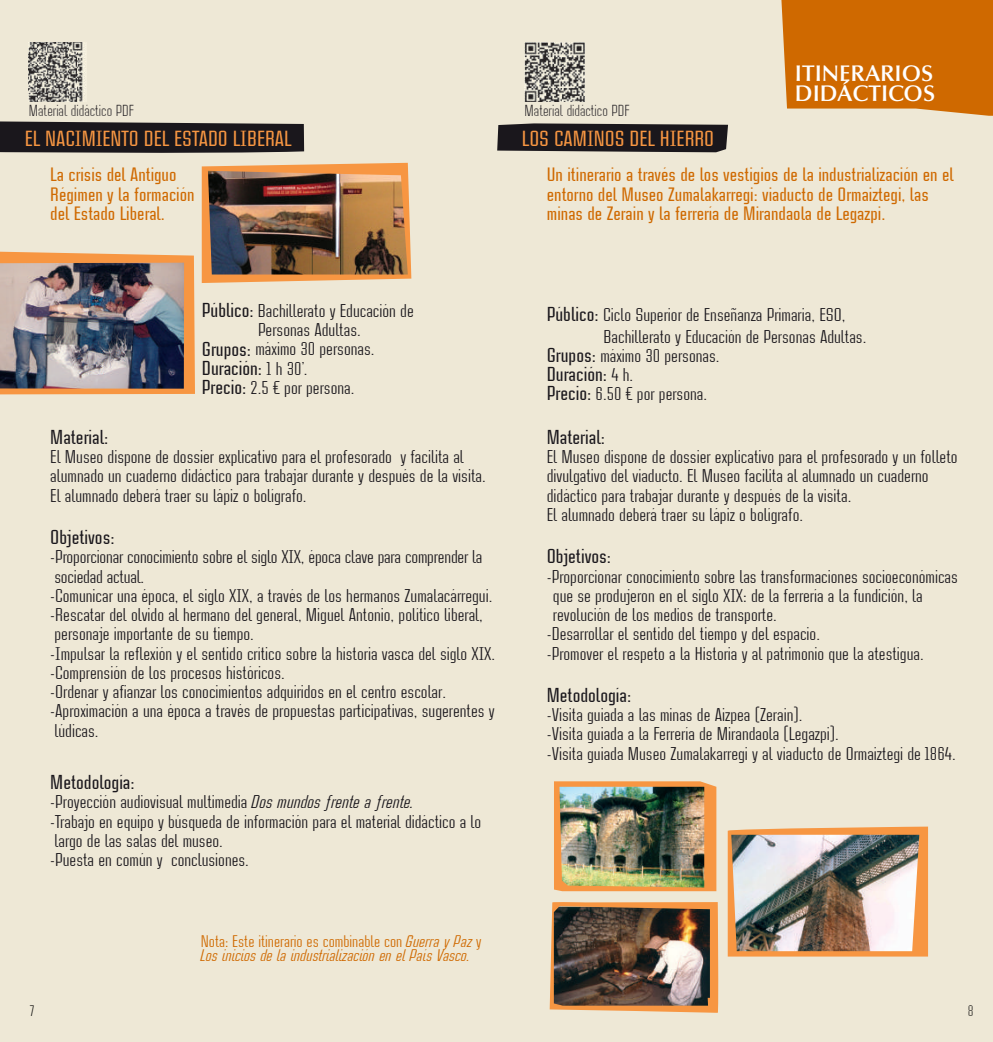
<style>
.page{position:relative;width:993px;height:1042px;background:#fff}
.page>*{position:absolute;margin:0;border:0;box-sizing:border-box;transform-origin:0 0}
.t1{font:500 22.75px "Case Study No One LT";color:#f79642}
.t2{font:600 22.75px/20.1px "Optima";color:#fff}
.t3{font:500 21px "Case Study No One LT";color:#1a171c}
.t4{font:500 20.12px/19.2px "Case Study No One LT";color:#cf6900}
.t5{font:19.25px/19.2px "Case Study No One LT";color:#1a171c}
.t6{font:italic 17.5px/14px "Case Study No One LT";color:#cf6900}
.t7{font:300 16.62px "Case Study No One LT";color:#1a171c}
.t8{font:300 15.75px "Case Study No One LT";color:#000}
.s1{font-weight:500;font-size:21px}
.s2{font-weight:400;font-size:19.25px}
.s3{font-style:italic}
.s4{font-style:normal}
</style>
<div class="page">
<div style="left:497px;top:0;width:495px;height:1042px;background:#eee8d6"></div>
<div style="left:0;top:0;width:497px;height:1042px;background:#eee8d6"></div>
<svg style="left:0;top:121px;width:304px;height:32px;background:#282529"></svg>
<svg style="left:497px;top:123px;width:230px;height:29px;background:#272427"></svg>
<img style="left:29px;top:42px;width:57px;height:60px">
<img style="left:524px;top:42px;width:60px;height:60px">
<svg style="left:781px;top:0;width:211px;height:116px;background:#d1710e"></svg>
<svg style="left:0;top:251px;width:195px;height:143px;background:#f5a055"></svg>
<img style="left:0;top:263px;width:184px;height:126px">
<svg style="left:202px;top:163px;width:209px;height:120px"></svg>
<img style="left:208px;top:171px;width:199px;height:103px">
<svg style="left:554px;top:781px;width:162px;height:110px;background:#f49847"></svg>
<img style="left:559px;top:787px;width:145px;height:100px">
<svg style="left:549px;top:902px;width:169px;height:111px;background:#ea9f5b"></svg>
<img style="left:553px;top:906px;width:156px;height:99px">
<svg style="left:727px;top:826px;width:200px;height:130px;background:#f49f55"></svg>
<img style="left:731px;top:835px;width:188px;height:116px">
<p class="t7" style="left:29px;top:103px;width:106px">Material didáctico PDF</p>
<p class="t7" style="left:524px;top:103px;width:106px">Material didáctico PDF</p>
<p class="t2" style="left:794px;top:63px;width:142px">ITINERARIOS<br>DIDÁCTICOS</p>
<p class="t1" style="left:25px;top:127px;width:268px">EL NACIMIENTO DEL ESTADO LIBERAL</p>
<p class="t1" style="left:522px;top:127px;width:194px">LOS CAMINOS DEL HIERRO</p>
<p class="t4" style="left:546px;top:165px;width:408px">Un itinerario a través de los vestigios de la industrialización en el entorno del Museo Zumalakarregi: viaducto de Ormaiztegi, las minas de Zerain y la ferrería de Mirandaola de Legazpi.</p>
<p class="t4" style="left:50px;top:165px;width:146px">La crisis del Antiguo<br>Régimen y la formación del Estado Liberal.</p>
<p class="t5" style="left:202px;top:301px;width:213px"><span class="s1">Público:</span> Bachillerato y Educación de</p>
<p class="t5" style="left:258px;top:320px;width:104px">Personas Adultas.</p>
<p class="t5" style="left:202px;top:339px;width:174px"><span class="s1">Grupos:</span> máximo 30 personas.</p>
<p class="t3" style="left:202px;top:358px;width:107px">Duración: <span class="s2">1 h 30’.</span></p>
<p class="t5" style="left:202px;top:378px;width:154px"><span class="s1">Precio:</span> 2.5 € por persona.</p>
<p class="t3" style="left:50px;top:427px;width:60px">Material:</p>
<p class="t5" style="left:50px;top:447px;width:437px">El Museo dispone de dossier explicativo para el profesorado y facilita al alumnado un cuaderno didáctico para trabajar durante y después de la visita.<br>El alumnado deberá traer su lápiz o bolígrafo.</p>
<p class="t3" style="left:50px;top:527px;width:66px">Objetivos:</p>
<p class="t5" style="left:50px;top:547px;width:446px">-Proporcionar conocimiento sobre el siglo XIX, época clave para comprender la sociedad actual.<br>-Comunicar una época, el siglo XIX, a través de los hermanos Zumalacárregui. -Rescatar del olvido al hermano del general, Miguel Antonio, político liberal, personaje importante de su tiempo.<br>-Impulsar la reflexión y el sentido crítico sobre la historia vasca del siglo XIX. -Comprensión de los procesos históricos.<br>-Ordenar y afianzar los conocimientos adquiridos en el centro escolar. -Aproximación a una época a través de propuestas participativas, sugerentes y lúdicas.</p>
<p class="t3" style="left:50px;top:772px;width:86px">Metodología:</p>
<p class="t5" style="left:50px;top:792px;width:432px">-Proyección audiovisual multimedia <span class="s3">Dos mundos frente a frente.<br></span>-Trabajo en equipo y búsqueda de información para el material didáctico a lo largo de las salas del museo.<br>-Puesta en común y conclusiones.</p>
<p class="t6" style="left:201px;top:934px;width:282px"><span class="s4">Nota: Este itinerario es combinable con</span> Guerra y Paz <span class="s4">y<br></span>Los inicios de la industrialización en el País Vasco.</p>
<p class="t5" style="left:603px;top:303px;width:264px;line-height:21.9px;text-indent:-57px"><span class="s1">Público:</span> Ciclo Superior de Enseñanza Primaria, ESO,<br>Bachillerato y Educación de Personas Adultas.</p>
<p class="t5" style="left:546px;top:346px;width:174px"><span class="s1">Grupos:</span> máximo 30 personas.</p>
<p class="t3" style="left:546px;top:364px;width:88px">Duración: <span class="s2">4 h.</span></p>
<p class="t5" style="left:546px;top:384px;width:162px"><span class="s1">Precio:</span> 6.50 € por persona.</p>
<p class="t3" style="left:546px;top:427px;width:60px">Material:</p>
<p class="t5" style="left:546px;top:447px;width:412px">El Museo dispone de dossier explicativo para el profesorado y un folleto divulgativo del viaducto. El Museo facilita al alumnado un cuaderno didáctico para trabajar durante y después de la visita.<br>El alumnado deberá traer su lápiz o bolígrafo.</p>
<p class="t3" style="left:546px;top:546px;width:66px">Objetivos:</p>
<p class="t5" style="left:546px;top:566px;width:412px">-Proporcionar conocimiento sobre las transformaciones socioeconómicas</p>
<p class="t5" style="left:552px;top:586px;width:371px">que se produjeron en el siglo XIX: de la ferrería a la fundición, la</p>
<p class="t5" style="left:552px;top:605px;width:225px">revolución de los medios de transporte.</p>
<p class="t5" style="left:546px;top:624px;width:275px">-Desarrollar el sentido del tiempo y del espacio.</p>
<p class="t5" style="left:546px;top:643px;width:378px">-Promover el respeto a la Historia y al patrimonio que la atestigua.</p>
<p class="t3" style="left:546px;top:685px;width:86px">Metodología:</p>
<p class="t5" style="left:546px;top:705px;width:410px">-Visita guiada a las minas de Aizpea (Zerain).<br>-Visita guiada a la Ferrería de Mirandaola (Legazpi).<br>-Visita guiada Museo Zumalakarregi y al viaducto de Ormaiztegi de 1864.</p>
<p class="t8" style="left:29px;top:1003px;width:6px">7</p>
<p class="t8" style="left:967px;top:1003px;width:7px">8</p>
</div>
